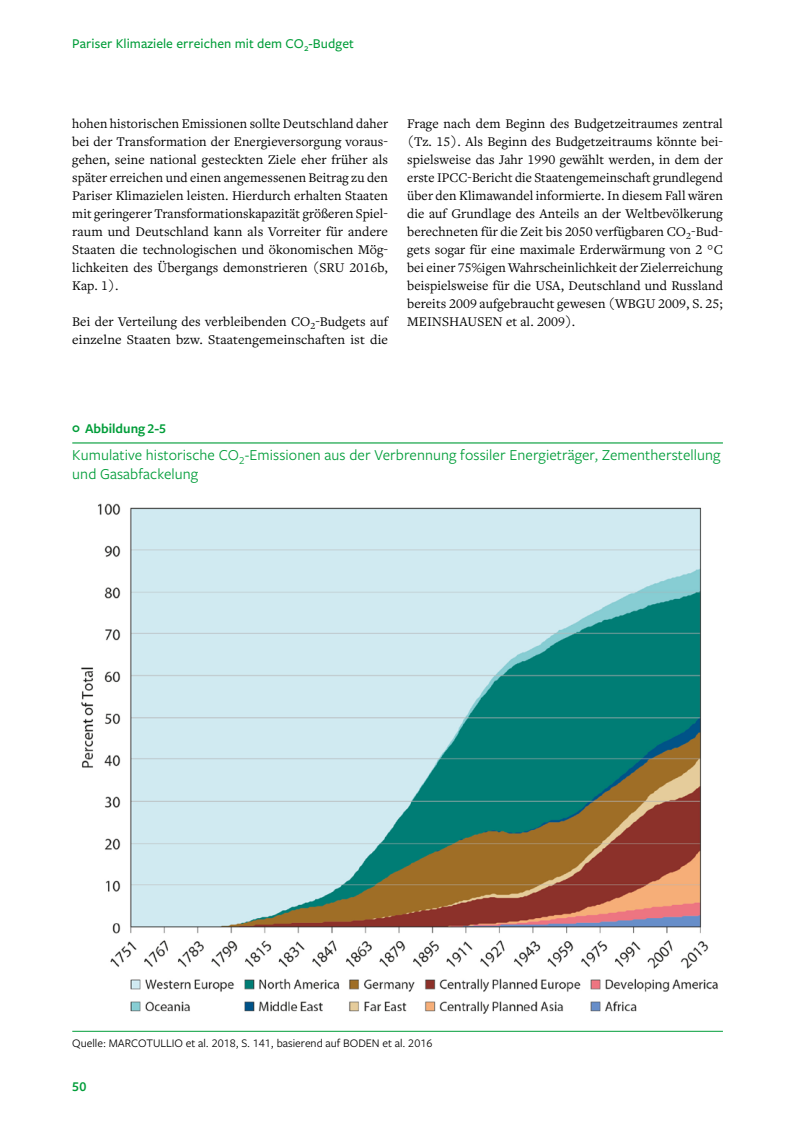
<style>
.page{position:relative;width:808px;height:1127px;background:#fff}
.page>*{position:absolute;margin:0;border:0;box-sizing:border-box;transform-origin:0 0}
.t1{font:15.75px/19.5px "Freight Sans Pro";letter-spacing:.005em;color:#009d39}
.Kolumnentitel{font:500 13.95px "Freight Sans Pro";letter-spacing:.005em;color:#009d39}
.t2{font:600 13.95px "Freight Sans Pro";color:#009d39}
.Fließtext_9_2_pt{font:13.8px/18px "Freight Text Pro";letter-spacing:.005em;color:#000;text-align:justify}
.Abbildung_Quelle_e{font:12px "Freight Sans Pro";color:#000}
</style>
<div class="page">
<hr style="left:72px;top:442px;width:651px;height:1px;background:#009d39">
<img style="left:81px;top:503px;width:637px;height:511px">
<hr style="left:72px;top:1031px;width:651px;height:1px;background:#009d39">
<p class="Kolumnentitel" style="left:72px;top:34px;width:283px">Pariser Klimaziele erreichen mit dem CO<sub>2</sub>-Budget</p>
<p class="Fließtext_9_2_pt" style="left:72px;top:114px;width:317px">hohen historischen Emissionen sollte Deutschland daher bei der Transformation der Energieversorgung voraus&shy;gehen, seine national gesteckten Ziele eher früher als später erreichen und einen angemessenen Beitrag zu den Pariser Klimazielen leisten. Hierdurch erhalten Staaten mit geringerer Transformationskapazität größeren Spiel&shy;raum und Deutschland kann als Vorreiter für andere Staaten die technologischen und ökonomischen Mög&shy;lichkeiten des Übergangs demonstrieren (SRU 2016b, Kap. 1).</p>
<p class="Fließtext_9_2_pt" style="left:72px;top:312px;width:317px">Bei der Verteilung des verbleibenden CO<sub>2</sub>-Budgets auf einzelne Staaten bzw. Staatengemeinschaften ist die</p>
<p class="Fließtext_9_2_pt" style="left:407px;top:114px;width:317px">Frage nach dem Beginn des Budgetzeitraumes zentral (Tz. 15). Als Beginn des Budgetzeitraums könnte bei&shy;spielsweise das Jahr 1990 gewählt werden, in dem der erste IPCC-Bericht die Staatengemeinschaft grundlegend über den Klimawandel informierte. In diesem Fall wären die auf Grundlage des Anteils an der Weltbevölkerung berechneten für die Zeit bis 2050 verfügbaren CO<sub>2</sub>-Bud&shy;gets sogar für eine maximale Erderwärmung von 2 °C bei einer 75%igen Wahrscheinlichkeit der Zielerreichung beispielsweise für die USA, Deutschland und Russland bereits 2009 aufgebraucht gewesen (WBGU 2009, S. 25; MEINSHAUSEN et al. 2009).</p>
<p class="t2" style="left:85px;top:419px;width:83px">Abbildung 2-5</p>
<p class="t1" style="left:72px;top:444px;width:650px">Kumulative historische CO<sub>2</sub>-Emissionen aus der Verbrennung fossiler Energieträger, Zementherstellung und Gasabfackelung</p>
<p class="Abbildung_Quelle_e" style="left:72px;top:1034px;width:361px">Quelle: MARCOTULLIO et al. 2018, S. 141, basierend auf BODEN et al. 2016</p>
<p class="t2" style="left:72px;top:1076px;width:16px">50</p>
</div>
